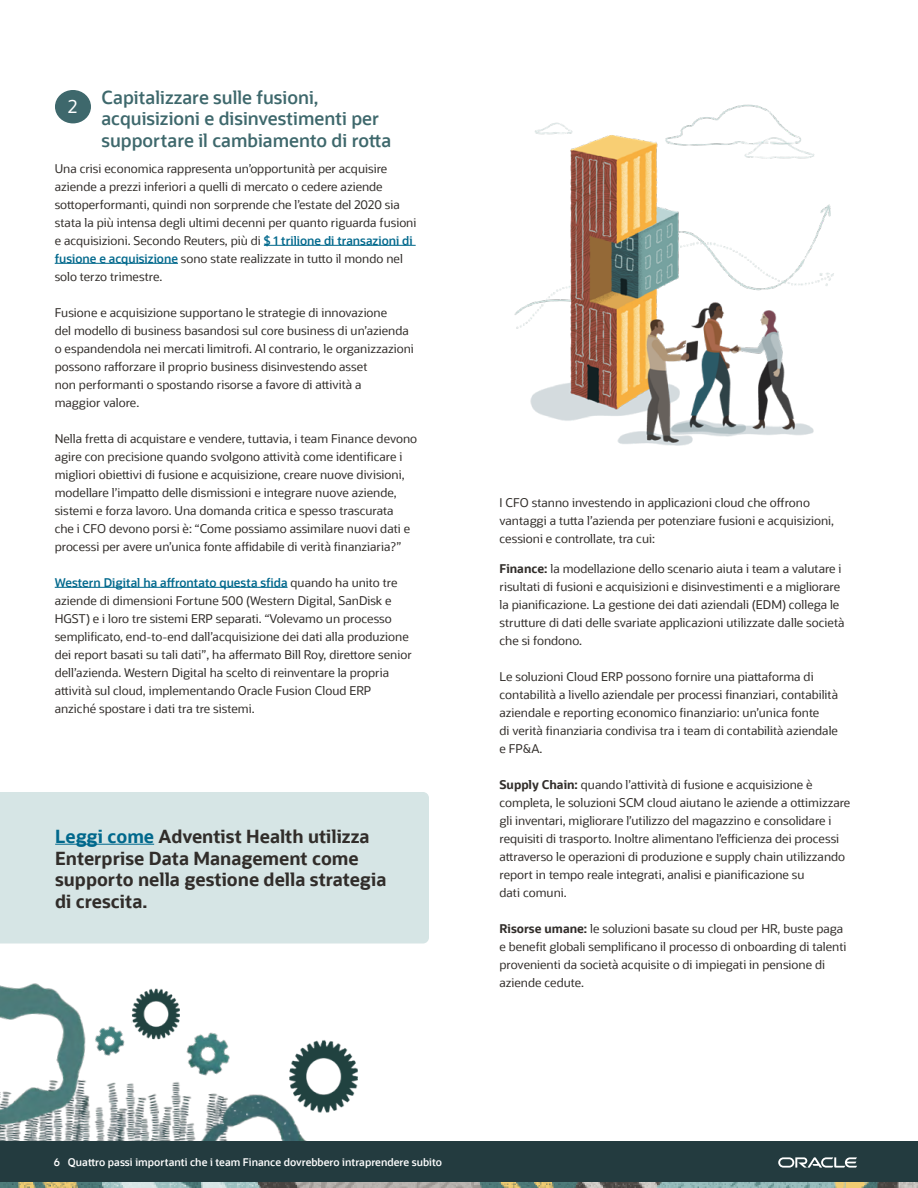
<style>
.page{position:relative;width:918px;height:1188px;background:#fff}
.page>*{position:absolute;margin:0;border:0;box-sizing:border-box;transform-origin:0 0}
.t1{font:700 18px/21.6px "Oracle Sans";color:#312d2a}
.t2{font:600 18px/21.6px "Oracle Sans";color:#3e686c}
.t3{font:18px "Oracle Sans";color:#fff}
.t4{font:12px/18px "Oracle Sans";color:#312d2a}
.t5{font:600 10.5px "Oracle Sans";color:#fff}
.s1{font-weight:600;color:#00688c}
.s2{color:#00688c}
.s3{font-weight:700}
</style>
<div class="page">
<div style="left:0;top:792px;width:429px;height:152px;background:#d6e5e5"></div>
<img style="left:514px;top:104px;width:320px;height:342px">
<hr style="left:55px;top:844px;width:99px;height:1px;background:#00688c">
<div style="left:56px;top:91px;width:34px;height:32px;background:#3e686c;border-radius:50%"></div>
<div style="left:55px;top:90px;width:36px;height:33px;border:2px solid #3e686c;border-radius:50%"></div>
<hr style="left:264px;top:245px;width:152px;height:1px;background:#00688c">
<hr style="left:55px;top:263px;width:123px;height:1px;background:#00688c">
<hr style="left:55px;top:587px;width:233px;height:1px;background:#00688c">
<img style="left:0;top:983px;width:349px;height:159px">
<img style="left:180px;top:1025px;width:58px;height:57px">
<img style="left:88px;top:1019px;width:43px;height:42px">
<img style="left:290px;top:1038px;width:68px;height:76px">
<img style="left:131px;top:987px;width:49px;height:53px">
<div style="left:0;top:1142px;width:918px;height:40px;background:#233b3f"></div>
<img style="left:0;top:1182px;width:918px;height:6px">
<svg style="left:778px;top:1157px;width:79px;height:11px"></svg>
<p class="t3" style="left:68px;top:96px;width:11px">2</p>
<p class="t2" style="left:101px;top:86px;width:291px">Capitalizzare sulle fusioni, acquisizioni e disinvestimenti per supportare il cambiamento di rotta</p>
<p class="t4" style="left:55px;top:159px;width:363px">Una crisi economica rappresenta un’opportunità per acquisire aziende a prezzi inferiori a quelli di mercato o cedere aziende sottoperformanti, quindi non sorprende che l’estate del 2020 sia stata la più intensa degli ultimi decenni per quanto riguarda fusioni e acquisizioni. Secondo Reuters, più di <span class="s1">$ 1 trilione di transazioni di fusione e acquisizione</span> sono state realizzate in tutto il mondo nel solo terzo trimestre.</p>
<p class="t4" style="left:55px;top:303px;width:361px">Fusione e acquisizione supportano le strategie di innovazione<br>del modello di business basandosi sul core business di un’azienda o espandendola nei mercati limitrofi. Al contrario, le organizzazioni possono rafforzare il proprio business disinvestendo asset<br>non performanti o spostando risorse a favore di attività a<br>maggior valore.</p>
<p class="t4" style="left:55px;top:429px;width:364px">Nella fretta di acquistare e vendere, tuttavia, i team Finance devono agire con precisione quando svolgono attività come identificare i migliori obiettivi di fusione e acquisizione, creare nuove divisioni, modellare l’impatto delle dismissioni e integrare nuove aziende, sistemi e forza lavoro. Una domanda critica e spesso trascurata<br>che i CFO devono porsi è: “Come possiamo assimilare nuovi dati e processi per avere un’unica fonte affidabile di verità finanziaria?”</p>
<p class="t4" style="left:55px;top:573px;width:359px"><span class="s1">Western Digital ha affrontato questa sfida</span> quando ha unito tre aziende di dimensioni Fortune 500 (Western Digital, SanDisk e HGST) e i loro tre sistemi ERP separati. “Volevamo un processo semplificato, end-to-end dall’acquisizione dei dati alla produzione dei report basati su tali dati”, ha affermato Bill Roy, direttore senior dell’azienda. Western Digital ha scelto di reinventare la propria attività sul cloud, implementando Oracle Fusion Cloud ERP anziché spostare i dati tra tre sistemi.</p>
<p class="t1" style="left:55px;top:826px;width:333px"><span class="s2">Leggi come</span> Adventist Health utilizza<br>Enterprise Data Management come supporto nella gestione della strategia di crescita.</p>
<p class="t4" style="left:500px;top:494px;width:336px">I CFO stanno investendo in applicazioni cloud che offrono vantaggi a tutta l’azienda per potenziare fusioni e acquisizioni, cessioni e controllate, tra cui:</p>
<p class="t4" style="left:500px;top:560px;width:347px"><span class="s3">Finance:</span> la modellazione dello scenario aiuta i team a valutare i risultati di fusioni e acquisizioni e disinvestimenti e a migliorare la pianificazione. La gestione dei dati aziendali (EDM) collega le strutture di dati delle svariate applicazioni utilizzate dalle società che si fondono.</p>
<p class="t4" style="left:500px;top:668px;width:340px">Le soluzioni Cloud ERP possono fornire una piattaforma di contabilità a livello aziendale per processi finanziari, contabilità aziendale e reporting economico finanziario: un’unica fonte<br>di verità finanziaria condivisa tra i team di contabilità aziendale e FP&amp;A.</p>
<p class="t4" style="left:500px;top:776px;width:352px"><span class="s3">Supply Chain:</span> quando l’attività di fusione e acquisizione è completa, le soluzioni SCM cloud aiutano le aziende a ottimizzare gli inventari, migliorare l’utilizzo del magazzino e consolidare i requisiti di trasporto. Inoltre alimentano l’efficienza dei processi attraverso le operazioni di produzione e supply chain utilizzando report in tempo reale integrati, analisi e pianificazione su<br>dati comuni.</p>
<p class="t4" style="left:500px;top:920px;width:349px"><span class="s3">Risorse umane:</span> le soluzioni basate su cloud per HR, buste paga e benefit globali semplificano il processo di onboarding di talenti provenienti da società acquisite o di impiegati in pensione di aziende cedute.</p>
<p class="t5" style="left:54px;top:1155px;width:390px">6 Quattro passi importanti che i team Finance dovrebbero intraprendere subito</p>
</div>
